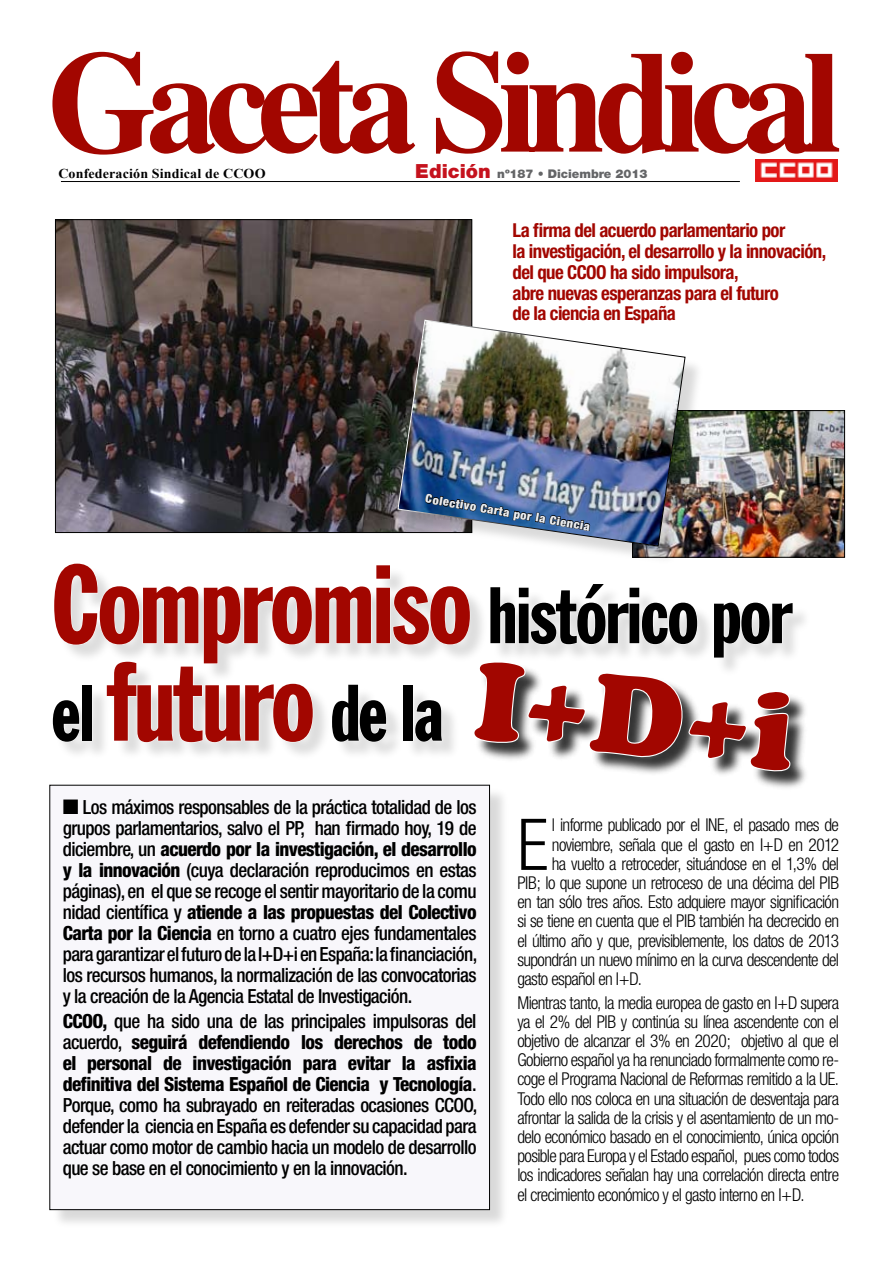
<style>
.page{position:relative;width:893px;height:1263px;background:#fff}
.page>*{position:absolute;margin:0;border:0;box-sizing:border-box;transform-origin:0 0}
.t1{font:900 115.5px "Cooper";color:#a20600}
.t2{font:extra-condensed 78.6px/97.5px "Franklin Gothic BT";letter-spacing:-.03em;color:#000;scale:1.07 1}
.t3{font:300 condensed 71.55px "Helvetica Neue";color:#000}
.t4{font:500 condensed 19.5px/21px "Helvetica Neue";letter-spacing:-.03em;color:#000;text-align:justify}
.t5{font:700 condensed 19.2px/20.7px "Helvetica Neue";letter-spacing:-.03em;color:#a20600}
.t6{font:300 condensed 17.7px/19.2px "Helvetica Neue";letter-spacing:-.04em;color:#000;text-align:justify}
.t7{font:700 13.5px "Times New Roman";letter-spacing:.01em;color:#000;scale:1.04 1}
.t8{font:900 12px "Helvetica Neue";color:#646567}
.t9{font:900 condensed 12px "Helvetica Neue";color:#eaebec;scale:1.04 1}
.s1{font-size:19.5px;color:#c5121d}
.s2{font-size:110.4px;color:#a20600}
.s3{font-weight:800}
</style>
<div class="page">
<img style="left:57px;top:221px;width:413px;height:310px">
<svg style="left:52px;top:51px;width:787px;height:104px"></svg>
<img style="left:756px;top:160px;width:82px;height:21px">
<div style="left:51px;top:786px;width:459px;height:443px;background:#000;opacity:.15"></div>
<div style="left:50px;top:785px;width:439px;height:424px;background:#f8f7fb"></div>
<hr style="left:61px;top:181px;width:679px;height:1px;background:#000">
<div style="left:475px;top:662px;width:335px;height:130px;background:#000;opacity:.8"></div>
<svg style="left:61px;top:572px;width:732px;height:201px"></svg>
<img style="left:705px;top:412px;width:138px;height:144px">
<div style="left:632px;top:410px;width:213px;height:148px;border:1px solid #000"></div>
<div style="left:399px;top:321px;width:306px;height:245px;background:#000;opacity:.15"></div>
<img style="left:397px;top:319px;width:289px;height:228px">
<img style="left:425px;top:493px;width:166px;height:38px">
<p class="t7" style="left:58px;top:164px;width:201px">Confederación Sindical de CCOO</p>
<p class="t8" style="left:415px;top:167px;width:234px"><span class="s1">Edición</span> nº187 • Diciembre 2013</p>
<p class="t5" style="left:512px;top:220px;width:315px">La firma del acuerdo parlamentario por<br>la investigación, el desarrollo y la innovación, del que CCOO ha sido impulsora,<br>abre nuevas esperanzas para el futuro<br>de la ciencia en España</p>
<p class="t9" style="left:427px;top:491px;width:162px;rotate:10deg">Colectivo Carta por la Ciencia</p>
<h2 class="t2" style="left:51px;top:567px;width:695px"><span class="s2">Compromiso</span> histórico por el <span class="s2">futuro</span> de la</h2>
<h1 class="t1" style="left:482px;top:632px;width:322px;rotate:6deg">I+D+i</h1>
<p class="t4" style="left:63px;top:796px;width:416px">■ Los máximos responsables de la práctica totalidad de los grupos parlamentarios, salvo el PP, han firmado hoy, 19 de diciembre, un <span class="s3">acuerdo por la investigación, el desarrollo y la innovación</span> (cuya declaración reproducimos en estas páginas), en el que se recoge el sentir mayoritario de la comu nidad científica y <span class="s3">atiende a las propuestas del Colectivo Carta por la Ciencia</span> en torno a cuatro ejes fundamentales para garantizar el futuro de la I+D+i en España: la financiación, los recursos humanos, la normalización de las convocatorias y la creación de la Agencia Estatal de Investigación.</p>
<p class="t4" style="left:63px;top:1011px;width:416px"><span class="s3">CCOO,</span> que ha sido una de las principales impulsoras del acuerdo, <span class="s3">seguirá defendiendo los derechos de todo el personal de investigación para evitar la asfixia definitiva del Sistema Español de Ciencia y Tecnología</span>.<br>Porque, como ha subrayado en reiteradas ocasiones CCOO, defender la ciencia en España es defender su capacidad para actuar como motor de cambio hacia un modelo de desarrollo que se base en el conocimiento y en la innovación.</p>
<h3 class="t3" style="left:517px;top:803px;width:33px">E</h3>
<p class="t6" style="left:552px;top:815px;width:289px">l informe publicado por el INE, el pasado mes de</p>
<p class="t6" style="left:552px;top:835px;width:288px">noviembre, señala que el gasto en I+D en 2012</p>
<p class="t6" style="left:552px;top:854px;width:289px">ha vuelto a retroceder, situándose en el 1,3% del</p>
<p class="t6" style="left:517px;top:873px;width:323px">PIB; lo que supone un retroceso de una décima del PIB</p>
<p class="t6" style="left:517px;top:892px;width:323px">en tan sólo tres años. Esto adquiere mayor significación</p>
<p class="t6" style="left:517px;top:911px;width:323px">si se tiene en cuenta que el PIB también ha decrecido en</p>
<p class="t6" style="left:517px;top:931px;width:323px">el último año y que, previsiblemente, los datos de 2013</p>
<p class="t6" style="left:517px;top:950px;width:323px">supondrán un nuevo mínimo en la curva descendente del</p>
<p class="t6" style="left:517px;top:969px;width:126px">gasto español en I+D.</p>
<p class="t6" style="left:517px;top:992px;width:323px">Mientras tanto, la media europea de gasto en I+D supera ya el 2% del PIB y continúa su línea ascendente con el objetivo de alcanzar el 3% en 2020; objetivo al que el Gobierno español ya ha renunciado formalmente como re&shy;coge el Programa Nacional de Reformas remitido a la UE.<br>Todo ello nos coloca en una situación de desventaja para afrontar la salida de la crisis y el asentamiento de un mo&shy;delo económico basado en el conocimiento, única opción posible para Europa y el Estado español, pues como todos los indicadores señalan hay una correlación directa entre el crecimiento económico y el gasto interno en I+D.</p>
</div>
